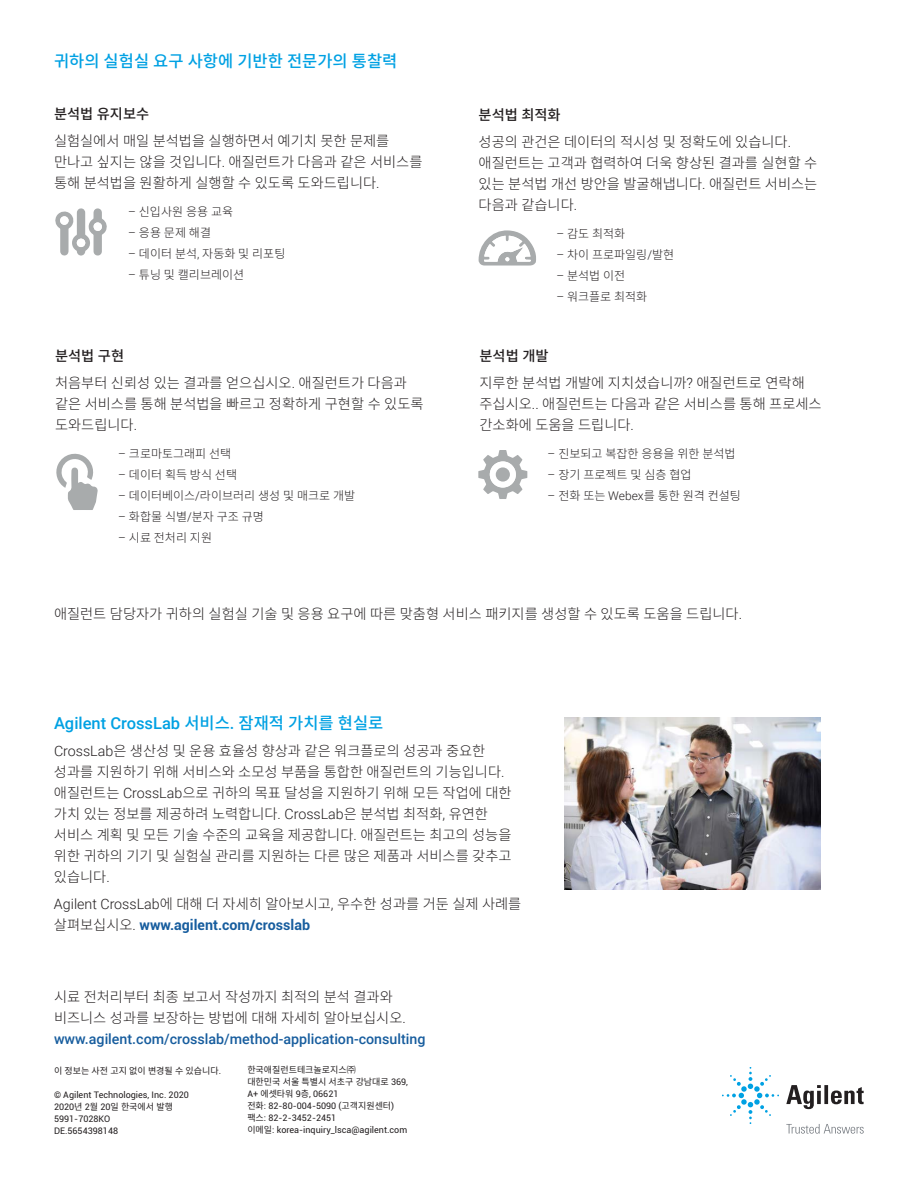
<style>
.page{position:relative;width:918px;height:1188px;background:#fff}
.page>*{position:absolute;margin:0;border:0;box-sizing:border-box;transform-origin:0 0}
.t1{font:500 16.5px "Roboto";color:#00a1e3}
.t2{font:500 16.5px "Noto Sans CJ Kkr";color:#00a1e3}
.t3{font:300 14.25px/21px "Noto Sans CJ Kkr";color:#231f20}
.t4{font:500 14.25px "Roboto";color:#175d9e}
.t5{font:700 14.25px "Roboto";color:#175d9e}
.t6{font:500 14.25px "Noto Sans CJ Kkr";color:#231f20}
.t7{font:300 12px "Noto Sans CJ Kkr";color:#231f20}
.t8{font:9px/12px "Roboto";color:#231f20}
.t9{font:9px/12px "Noto Sans CJ Kkr";color:#231f20}
.s1{font-family:"Roboto"}
.s2{font-weight:500}
.s3{font-family:"Noto Sans CJ Kkr"}
.s4{font-family:"Noto Sans CJ Kkr";font-weight:300;color:#231f20}
.s5{font-weight:300;color:#231f20}
</style>
<div class="page">
<img style="left:565px;top:717px;width:256px;height:173px">
<svg style="left:55px;top:208px;width:52px;height:48px"></svg>
<div style="left:77px;top:239px;width:8px;height:8px;background:#fff;border-radius:50%"></div>
<div style="left:93px;top:222px;width:9px;height:9px;background:#fff;border-radius:50%"></div>
<div style="left:60px;top:216px;width:9px;height:9px;background:#fff;border-radius:50%"></div>
<svg style="left:479px;top:230px;width:57px;height:36px"></svg>
<svg style="left:56px;top:453px;width:42px;height:57px"></svg>
<svg style="left:479px;top:450px;width:48px;height:49px"></svg>
<div style="left:496px;top:467px;width:14px;height:15px;background:#a8abac;border-radius:50%"></div>
<svg style="left:786px;top:1085px;width:78px;height:24px"></svg>
<svg style="left:722px;top:1067px;width:57px;height:57px"></svg>
<svg style="left:786px;top:1124px;width:78px;height:10px"></svg>
<p class="t2" style="left:54px;top:52px;width:345px">귀하의 실험실 요구 사항에 기반한 전문가의 통찰력</p>
<p class="t6" style="left:54px;top:105px;width:97px">분석법 유지보수</p>
<p class="t3" style="left:54px;top:130px;width:370px">실험실에서 매일 분석법을 실행하면서 예기치 못한 문제를 만나고 싶지는 않을 것입니다<span class="s1">.</span> 애질런트가 다음과 같은 서비스를 통해 분석법을 원활하게 실행할 수 있도록 도와드립니다<span class="s1">.</span></p>
<p class="t7" style="left:128px;top:205px;width:106px"><span class="s1">–</span> 신입사원 응용 교육</p>
<p class="t7" style="left:128px;top:226px;width:84px"><span class="s1">–</span> 응용 문제 해결</p>
<p class="t7" style="left:128px;top:247px;width:159px"><span class="s1">–</span> 데이터 분석<span class="s1">,</span> 자동화 및 리포팅</p>
<p class="t7" style="left:128px;top:268px;width:117px"><span class="s1">–</span> 튜닝 및 캘리브레이션</p>
<p class="t3" style="left:55px;top:342px;width:353px;line-height:27px"><span class="s2">분석법 구현<br></span>처음부터 신뢰성 있는 결과를 얻으십시오<span class="s1">.</span> 애질런트가 다음과</p>
<p class="t3" style="left:55px;top:393px;width:370px">같은 서비스를 통해 분석법을 빠르고 정확하게 구현할 수 있도록 도와드립니다<span class="s1">.</span></p>
<p class="t7" style="left:118px;top:447px;width:115px"><span class="s1">–</span> 크로마토그래피 선택</p>
<p class="t7" style="left:118px;top:468px;width:120px"><span class="s1">–</span> 데이터 획득 방식 선택</p>
<p class="t7" style="left:118px;top:489px;width:238px"><span class="s1">–</span> 데이터베이스<span class="s1">/</span>라이브러리 생성 및 매크로 개발</p>
<p class="t7" style="left:118px;top:510px;width:147px"><span class="s1">–</span> 화합물 식별<span class="s1">/</span>분자 구조 규명</p>
<p class="t7" style="left:118px;top:531px;width:95px"><span class="s1">–</span> 시료 전처리 지원</p>
<p class="t3" style="left:479px;top:101px;width:314px;line-height:27px"><span class="s2">분석법 최적화<br></span>성공의 관건은 데이터의 적시성 및 정확도에 있습니다<span class="s1">.</span></p>
<p class="t3" style="left:479px;top:152px;width:340px;text-align:justify">애질런트는 고객과 협력하여 더욱 향상된 결과를 실현할 수 있는 분석법 개선 방안을 발굴해냅니다<span class="s1">.</span> 애질런트 서비스는 다음과 같습니다<span class="s1">.</span></p>
<p class="t7" style="left:556px;top:227px;width:70px"><span class="s1">–</span> 감도 최적화</p>
<p class="t7" style="left:556px;top:248px;width:119px"><span class="s1">–</span> 차이 프로파일링<span class="s1">/</span>발현</p>
<p class="t7" style="left:556px;top:269px;width:70px"><span class="s1">–</span> 분석법 이전</p>
<p class="t7" style="left:556px;top:290px;width:92px"><span class="s1">–</span> 워크플로 최적화</p>
<p class="t3" style="left:480px;top:342px;width:327px;line-height:27px"><span class="s2">분석법 개발<br></span>지루한 분석법 개발에 지치셨습니까<span class="s1">?</span> 애질런트로 연락해</p>
<p class="t3" style="left:480px;top:393px;width:344px">주십시오<span class="s1">..</span> 애질런트는 다음과 같은 서비스를 통해 프로세스 간소화에 도움을 드립니다<span class="s1">.</span></p>
<p class="t7" style="left:548px;top:447px;width:189px"><span class="s1">–</span> 진보되고 복잡한 응용을 위한 분석법</p>
<p class="t7" style="left:548px;top:468px;width:145px"><span class="s1">–</span> 장기 프로젝트 및 심층 협업</p>
<p class="t7" style="left:548px;top:489px;width:195px"><span class="s1">–</span> 전화 또는 <span class="s1">Webex</span>를 통한 원격 컨설팅</p>
<p class="t3" style="left:54px;top:604px;width:690px">애질런트 담당자가 귀하의 실험실 기술 및 응용 요구에 따른 맞춤형 서비스 패키지를 생성할 수 있도록 도움을 드립니다<span class="s1">.</span></p>
<p class="t1" style="left:54px;top:712px;width:331px">Agilent CrossLab <span class="s3">서비스</span>. <span class="s3">잠재적 가치를 현실로</span></p>
<p class="t3" style="left:54px;top:741px;width:459px"><span class="s1">CrossLab</span>은 생산성 및 운용 효율성 향상과 같은 워크플로의 성공과 중요한 성과를 지원하기 위해 서비스와 소모성 부품을 통합한 애질런트의 기능입니다<span class="s1">. </span>애질런트는 <span class="s1">CrossLab</span>으로 귀하의 목표 달성을 지원하기 위해 모든 작업에 대한 가치 있는 정보를 제공하려 노력합니다<span class="s1">. CrossLab</span>은 분석법 최적화<span class="s1">,</span> 유연한 서비스 계획 및 모든 기술 수준의 교육을 제공합니다<span class="s1">.</span> 애질런트는 최고의 성능을 위한 귀하의 기기 및 실험실 관리를 지원하는 다른 많은 제품과 서비스를 갖추고 있습니다<span class="s1">.</span></p>
<p class="t3" style="left:54px;top:894px;width:469px"><span class="s1">Agilent CrossLab</span>에 대해 더 자세히 알아보시고<span class="s1">,</span> 우수한 성과를 거둔 실제 사례를</p>
<p class="t5" style="left:54px;top:915px;width:258px"><span class="s4">살펴보십시오</span><span class="s5">.</span> www.agilent.com/crosslab</p>
<p class="t3" style="left:54px;top:987px;width:353px">시료 전처리부터 최종 보고서 작성까지 최적의 분석 결과와 비즈니스 성과를 보장하는 방법에 대해 자세히 알아보십시오<span class="s1">.</span></p>
<p class="t4" style="left:54px;top:1029px;width:373px">www.agilent.com/crosslab/method-application-consulting</p>
<p class="t9" style="left:54px;top:1065px;width:169px">이 정보는 사전 고지 없이 변경될 수 있습니다<span class="s1">.</span></p>
<p class="t8" style="left:54px;top:1088px;width:136px">© Agilent Technologies, Inc. 2020</p>
<p class="t9" style="left:54px;top:1101px;width:120px"><span class="s1">2020</span>년 <span class="s1">2</span>월 <span class="s1">20</span>일 한국에서 발행</p>
<p class="t8" style="left:54px;top:1112px;width:66px">5991-7028KO<br>DE.5654398148</p>
<p class="t9" style="left:247px;top:1064px;width:162px">한국애질런트테크놀로지스㈜<br>대한민국 서울 특별시 서초구 강남대로 <span class="s1">369,</span></p>
<p class="t8" style="left:247px;top:1087px;width:161px">A+ <span class="s3">에셋타워</span> 9<span class="s3">층</span>, 06621<br><span class="s3">전화</span>: 82-80-004-5090 (<span class="s3">고객지원센터</span>) <span class="s3">팩스</span>: 82-2-3452-2451<br><span class="s3">이메일</span>: korea-inquiry_lsca@agilent.com</p>
</div>
